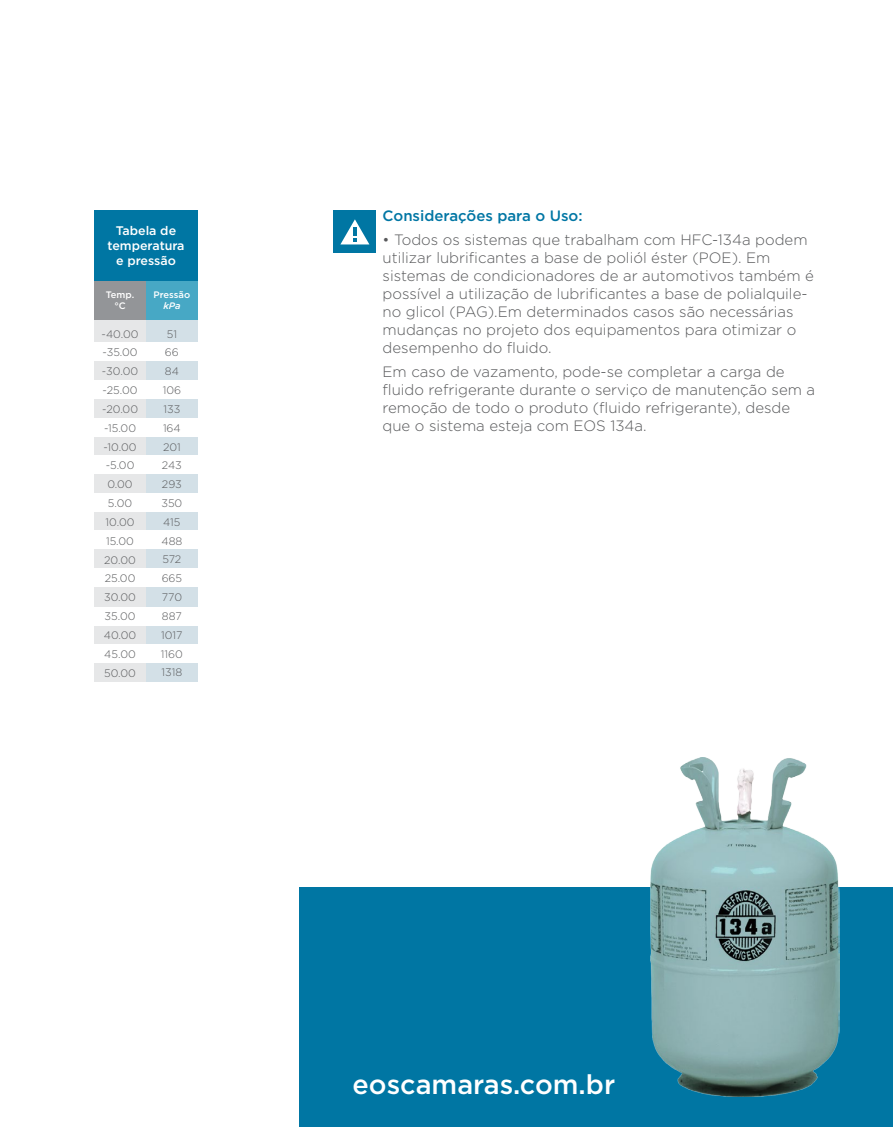
<style>
.page{position:relative;width:893px;height:1127px;background:#fff}
.page>*{position:absolute;margin:0;border:0;box-sizing:border-box;transform-origin:0 0}
.t1{font:500 27.15px "Gotham";color:#fff}
.t2{font:300 15px/18px "Gotham";color:#58595b}
.t3{font:500 15px "Gotham";color:#0076a4}
.t4{font:500 12.45px/15px "Gotham";color:#fff;text-align:center}
.t5{font:300 10.95px/18.8px "Gotham";color:#58595b;text-align:center}
.t6{font:500 9.45px/11.2px "Gotham";color:#fff;text-align:center}
.t7{font:italic 500 9.45px "Gotham";color:#fff}
</style>
<div class="page">
<div style="left:299px;top:887px;width:594px;height:240px;background:#0076a3"></div>
<div style="left:94px;top:210px;width:104px;height:71px;background:#0076a3"></div>
<div style="left:146px;top:320px;width:52px;height:362px;background:#d3e0e7"></div>
<div style="left:94px;top:320px;width:52px;height:362px;background:#e6e7e8"></div>
<div style="left:93px;top:381px;width:106px;height:18px;background:#fff"></div>
<div style="left:93px;top:418px;width:106px;height:18px;background:#fff"></div>
<div style="left:93px;top:456px;width:106px;height:18px;background:#fff"></div>
<div style="left:93px;top:493px;width:106px;height:18px;background:#fff"></div>
<div style="left:93px;top:531px;width:106px;height:18px;background:#fff"></div>
<div style="left:93px;top:568px;width:106px;height:18px;background:#fff"></div>
<div style="left:93px;top:607px;width:106px;height:18px;background:#fff"></div>
<div style="left:93px;top:645px;width:106px;height:18px;background:#fff"></div>
<div style="left:93px;top:342px;width:106px;height:18px;background:#fff"></div>
<div style="left:146px;top:281px;width:52px;height:39px;background:#47a8c5"></div>
<div style="left:94px;top:281px;width:52px;height:39px;background:#939598"></div>
<div style="left:334px;top:211px;width:42px;height:42px;background:#0076a3"></div>
<svg style="left:340px;top:219px;width:29px;height:25px"></svg>
<img style="left:651px;top:757px;width:189px;height:339px">
<p class="t4" style="left:107px;top:223px;width:79px">Tabela de temperatura e pressão</p>
<p class="t6" style="left:106px;top:289px;width:30px">Temp. °C</p>
<p class="t6" style="left:154px;top:289px;width:38px">Pressão</p>
<p class="t7" style="left:163px;top:300px;width:19px">kPa</p>
<p class="t5" style="left:102px;top:324px;width:38px">-40.00 -35.00 -30.00 -25.00 -20.00 -15.00 -10.00 -5.00<br>0.00<br>5.00<br>10.00<br>15.00<br>20.00<br>25.00<br>30.00<br>35.00<br>40.00<br>45.00<br>50.00</p>
<p class="t5" style="left:161px;top:324px;width:24px">51<br>66<br>84<br>106<br>133<br>164<br>201<br>243<br>293<br>350<br>415<br>488<br>572<br>665<br>770<br>887<br>1017<br>1160<br>1318</p>
<p class="t3" style="left:383px;top:206px;width:202px">Considerações para o Uso:</p>
<p class="t2" style="left:383px;top:231px;width:433px">• Todos os sistemas que trabalham com HFC-134a podem utilizar lubrificantes a base de poliól éster (POE). Em sistemas de condicionadores de ar automotivos também é possível a utilização de lubrificantes a base de polialquile&shy;no glicol (PAG).Em determinados casos são necessárias mudanças no projeto dos equipamentos para otimizar o desempenho do fluido.</p>
<p class="t2" style="left:383px;top:363px;width:434px">Em caso de vazamento, pode-se completar a carga de fluido refrigerante durante o serviço de manutenção sem a remoção de todo o produto (fluido refrigerante), desde que o sistema esteja com EOS 134a.</p>
<h1 class="t1" style="left:353px;top:1067px;width:264px">eoscamaras.com.br</h1>
</div>
